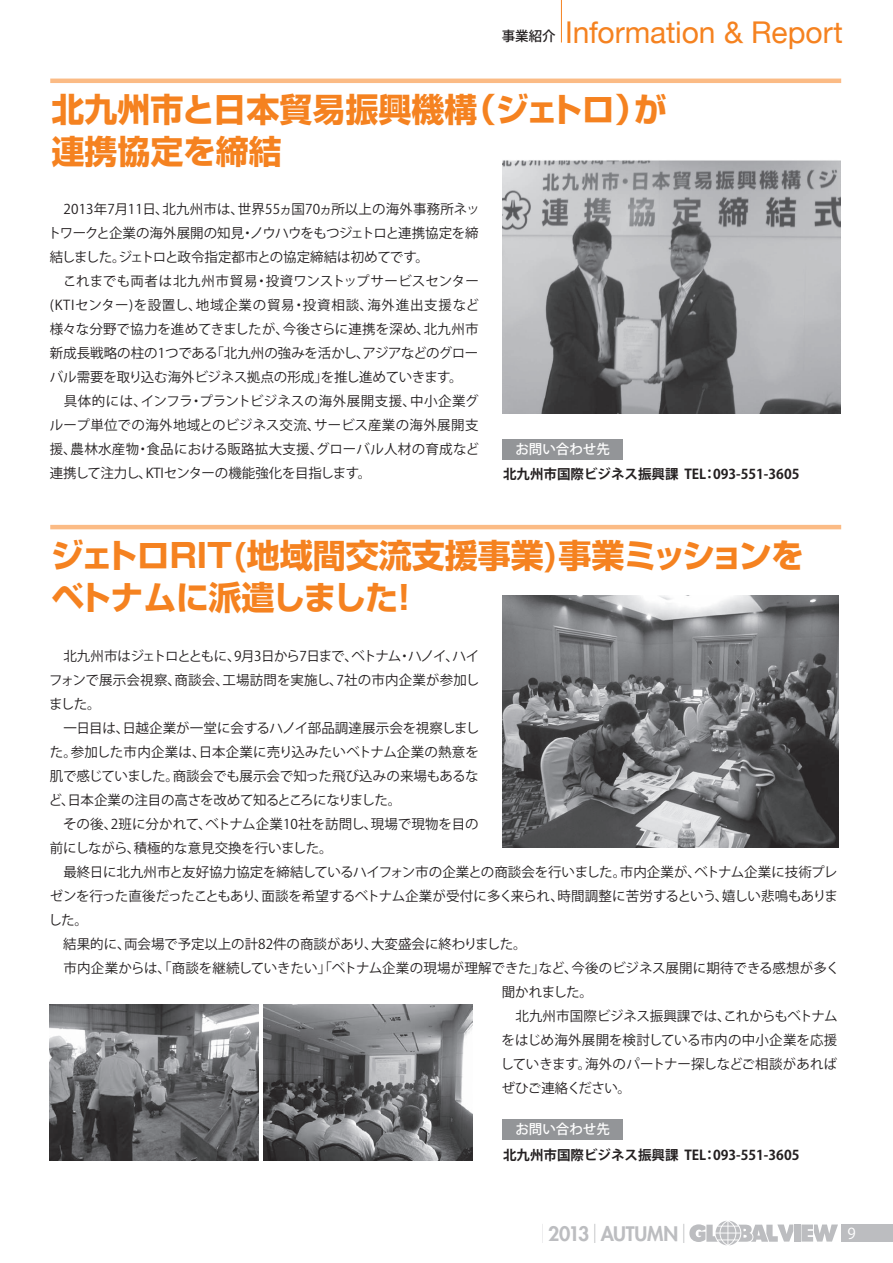
<style>
.page{position:relative;width:893px;height:1263px;background:#fff}
.page>*{position:absolute;margin:0;border:0;box-sizing:border-box;transform-origin:0 0}
.t1{font:700 33px/42px "Shin Go Pr 6 N";color:#f58220}
.t2{font:30px "Helvetica Neue";letter-spacing:-.005em;color:#f58220}
.t3{font:800 19.5px "Futura";letter-spacing:-.01em;color:#bcbdc0}
.t4{font:15px "Koz Go Pr 6 N";color:#fff}
.t5{font:13.5px/24px "Koz Go Pr 6 N";color:#231f20}
.t6{font:13.5px "Koz Go Pr 6 N";letter-spacing:-.025em;color:#231f20}
.t7{font:700 13.5px "Koz Go Pr 6 N";color:#231f20}
.t8{font:13.5px "Koz Go Pr 6 N";letter-spacing:-.055em;color:#231f20}
.t9{font:13.5px "Koz Go Pr 6 N";letter-spacing:.02em;color:#231f20}
.t10{font:13.5px "Koz Go Pr 6 N";letter-spacing:-.035em;color:#231f20}
.t11{font:500 13.5px "Koz Go Pr 6 N";color:#fff}
.t12{font:13.5px "Koz Go Pr 6 N";letter-spacing:-.04em;color:#231f20}
.t13{font:500 13.5px "Koz Go Pr 6 N";color:#231f20}
.s1{font-family:"Koz Go Pr 6 N";font-weight:400}
</style>
<div class="page">
<hr style="left:561px;top:0;width:1px;height:43px;background:#f58220">
<hr style="left:50px;top:79px;width:791px;height:4px;background:#fbbb85">
<div style="left:502px;top:439px;width:121px;height:21px;background:#939598"></div>
<img style="left:502px;top:160px;width:338px;height:253px">
<hr style="left:50px;top:525px;width:791px;height:4px;background:#fbbb85">
<div style="left:502px;top:1119px;width:121px;height:21px;background:#939598"></div>
<div style="left:842px;top:1224px;width:51px;height:18px;background:#bcbdc0"></div>
<div style="left:794px;top:1224px;width:6px;height:17px;background:#bcbdc0"></div>
<svg style="left:801px;top:1224px;width:37px;height:17px"></svg>
<svg style="left:689px;top:1221px;width:104px;height:24px"></svg>
<img style="left:502px;top:596px;width:336px;height:251px">
<img style="left:50px;top:1004px;width:208px;height:156px">
<img style="left:264px;top:1004px;width:208px;height:156px">
<p class="t13" style="left:502px;top:28px;width:55px">事業紹介</p>
<h2 class="t2" style="left:565px;top:6px;width:279px">Information &amp; Report</h2>
<h1 class="t1" style="left:51px;top:88px;width:617px">北九州市と日本貿易振興機構（ジェトロ）が連携協定を締結</h1>
<p class="t5" style="left:48px;top:198px;width:433px">　2013年7月11日、北九州市は、世界55ヵ国70ヵ所以上の海外事務所ネットワークと企業の海外展開の知見・ノウハウをもつジェトロと連携協定を締結しました。ジェトロと政令指定都市との協定締結は初めてです。<br>　これまでも両者は北九州市貿易・投資ワンストップサービスセンター(KTIセンター)を設置し、地域企業の貿易・投資相談、海外進出支援など様々な分野で協力を進めてきましたが、今後さらに連携を深め、北九州市新成長戦略の柱の1つである「北九州の強みを活かし、アジアなどのグローバル需要を取り込む海外ビジネス拠点の形成」を推し進めていきます。<br>　具体的には、インフラ・プラントビジネスの海外展開支援、中小企業グループ単位での海外地域とのビジネス交流、サービス産業の海外展開支援、農林水産物・食品における販路拡大支援、グローバル人材の育成など連携して注力し、KTIセンターの機能強化を目指します。</p>
<p class="t11" style="left:515px;top:441px;width:96px">お問い合わせ先</p>
<p class="t7" style="left:503px;top:467px;width:298px">北九州市国際ビジネス振興課 TEL：093-551-3605</p>
<h1 class="t1" style="left:51px;top:534px;width:755px">ジェトロRIT(地域間交流支援事業)事業ミッションをベトナムに派遣しました！</h1>
<p class="t8" style="left:50px;top:648px;width:431px">　北九州市はジェトロとともに、9月3日から7日まで、ベトナム・ハノイ、ハイ</p>
<p class="t5" style="left:49px;top:668px;width:432px">フォンで展示会視察、商談会、工場訪問を実施し、7社の市内企業が参加し</p>
<p class="t5" style="left:49px;top:692px;width:53px">ました。</p>
<p class="t5" style="left:50px;top:716px;width:431px">　一日目は、日越企業が一堂に会するハノイ部品調達展示会を視察しまし</p>
<p class="t9" style="left:50px;top:744px;width:431px">た。参加した市内企業は、日本企業に売り込みたいベトナム企業の熱意を</p>
<p class="t6" style="left:50px;top:768px;width:430px">肌で感じていました。商談会でも展示会で知った飛び込みの来場もあるな</p>
<p class="t10" style="left:49px;top:792px;width:354px">ど、日本企業の注目の高さを改めて知るところになりました。</p>
<p class="t5" style="left:50px;top:812px;width:430px">　その後、2班に分かれて、ベトナム企業10社を訪問し、現場で現物を目の</p>
<p class="t5" style="left:50px;top:836px;width:284px">前にしながら、積極的な意見交換を行いました。</p>
<p class="t5" style="left:50px;top:860px;width:789px">　最終日に北九州市と友好協力協定を締結しているハイフォン市の企業との商談会を行いました。市内企業が、ベトナム企業に技術プレ</p>
<p class="t6" style="left:50px;top:888px;width:790px">ゼンを行った直後だったこともあり、面談を希望するベトナム企業が受付に多く来られ、時間調整に苦労するという、嬉しい悲鳴もありま</p>
<p class="t5" style="left:48px;top:908px;width:41px">した。</p>
<p class="t5" style="left:50px;top:932px;width:478px">　結果的に、両会場で予定以上の計82件の商談があり、大変盛会に終わりました。</p>
<p class="t5" style="left:50px;top:956px;width:791px">　市内企業からは、「商談を継続していきたい」「ベトナム企業の現場が理解できた」など、今後のビジネス展開に期待できる感想が多く</p>
<p class="t5" style="left:502px;top:980px;width:93px">聞かれました。</p>
<p class="t5" style="left:502px;top:1004px;width:337px">　北九州市国際ビジネス振興課では、これからもベトナム</p>
<p class="t5" style="left:501px;top:1028px;width:337px">をはじめ海外展開を検討している市内の中小企業を応援</p>
<p class="t5" style="left:500px;top:1052px;width:338px">していきます。海外のパートナー探しなどご相談があれば</p>
<p class="t12" style="left:502px;top:1080px;width:131px">ぜひご連絡ください。</p>
<p class="t11" style="left:515px;top:1122px;width:96px">お問い合わせ先</p>
<p class="t7" style="left:503px;top:1147px;width:298px">北九州市国際ビジネス振興課 TEL：093-551-3605</p>
<h3 class="t3" style="left:533px;top:1220px;width:162px"><span class="s1">｜</span>2013<span class="s1">｜</span>AUTUMN<span class="s1">｜</span></h3>
<p class="t4" style="left:847px;top:1224px;width:10px">9</p>
</div>
